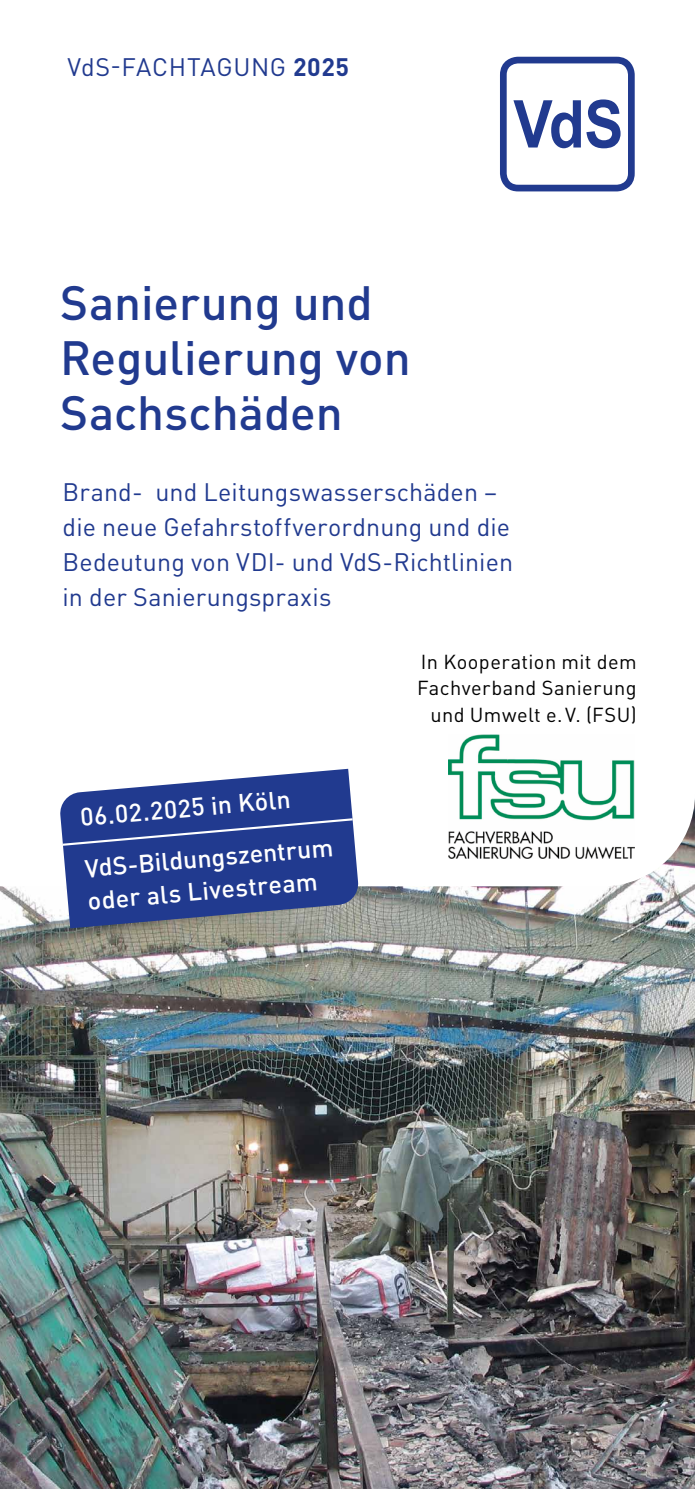
<style>
.page{position:relative;width:695px;height:1489px;background:#fff}
.page>*{position:absolute;margin:0;border:0;box-sizing:border-box;transform-origin:0 0}
.t1{font:500 47.5px/55px "DIN Pro";color:#213a8f}
.t2{font:25px/35px "DIN Pro";letter-spacing:.005em;color:#213a8f}
.t3{font:500 25px/51.8px "DIN Pro";color:#fff}
.t4{font:25px "DIN Pro";letter-spacing:.025em;color:#213a8f}
.t5{font:20px/26.2px "DIN Pro";letter-spacing:.02em;color:#000;text-align:right}
.s1{font-weight:700}
</style>
<div class="page">
<img style="left:0;top:886px;width:694px;height:602px">
<svg style="left:59px;top:768px;width:300px;height:160px;background:#495d9d"></svg>
<svg style="left:61px;top:817px;width:294px;height:30px;background:#324997"></svg>
<svg style="left:500px;top:57px;width:134px;height:134px"></svg>
<img style="left:449px;top:734px;width:185px;height:124px">
<p class="t4" style="left:67px;top:47px;width:283px">VdS-FACHTAGUNG <span class="s1">2025</span></p>
<h1 class="t1" style="left:60px;top:270px;width:352px">Sanierung und<br>Regulierung von<br>Sachschäden</h1>
<p class="t2" style="left:63px;top:472px;width:452px">Brand- und Leitungswasserschäden – die neue Gefahrstoffverordnung und die Bedeutung von VDI- und VdS-Richtlinien in der Sanierungspraxis</p>
<p class="t3" style="left:78px;top:788px;width:251px;rotate:-5deg">06.02.2025 in Köln<br>VdS-Bildungszentrum</p>
<p class="t3" style="left:85px;top:872px;width:232px;rotate:-5deg">oder als Livestream</p>
<p class="t5" style="left:417px;top:646px;width:221px">In Kooperation mit dem<br>Fachverband Sanierung und Umwelt e.V. (FSU)</p>
</div>
